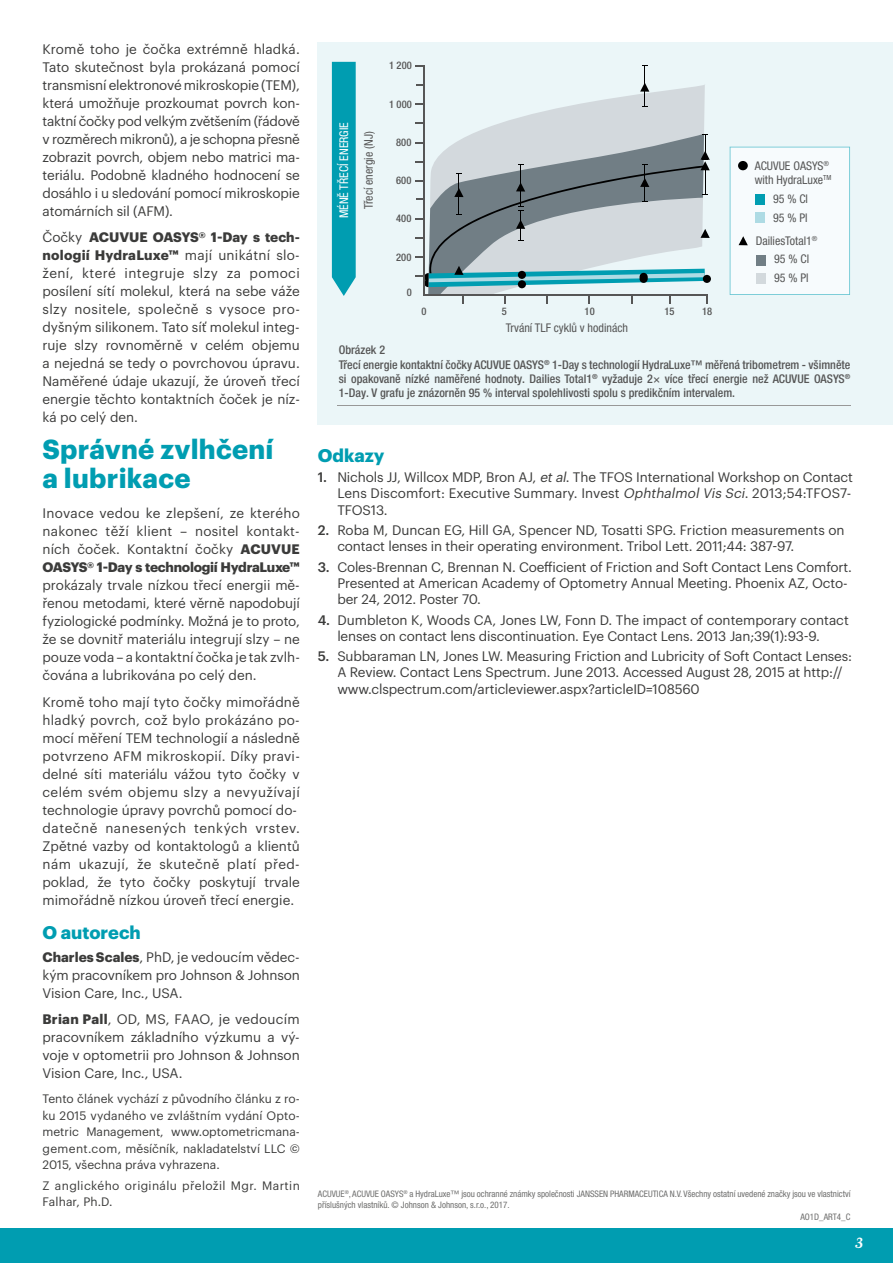
<style>
.page{position:relative;width:893px;height:1263px;background:#fff}
.page>*{position:absolute;margin:0;border:0;box-sizing:border-box;transform-origin:0 0}
.t1{font:700 27px/28.5px "Graphik";letter-spacing:.01em;color:#009db1}
.t2{font:700 18px "Graphik";color:#009db1}
.t3{font:italic 500 15px "Farnham Display";color:#fff}
.t4{font:13.5px/18px "Graphik";color:#3b3b3a;text-align:justify}
.t5{font:500 condensed 12px/14.4px "Helvetica Neue LT Pro";color:#565656}
.t6{font:12px/16.5px "Graphik";color:#3b3b3a;text-align:justify}
.t7{font:condensed 12px/18.6px "Helvetica Neue LT Pro";color:#565656}
.t8{font:12px/16.5px "Graphik";letter-spacing:.03em;color:#3b3b3a}
.t9{font:condensed 12px "Helvetica Neue LT Pro";color:#fff}
.t10{font:500 condensed 10.5px "Helvetica Neue LT Pro";color:#565656}
.t11{font:condensed 9px/10.8px "Helvetica Neue LT Pro";color:#6f6f6e}
.s1{font-weight:700}
.s2{font-weight:500}
.s3{font-style:italic}
</style>
<div class="page">
<div style="left:0;top:1229px;width:893px;height:34px;background:#009db1"></div>
<div style="left:318px;top:43px;width:575px;height:382px;background:#ebf6f8"></div>
<hr style="left:337px;top:405px;width:513px;height:1px;background:#989898">
<svg style="left:472px;top:85px;width:233px;height:49px;fill:#d3d9dd"></svg>
<hr style="left:644px;top:65px;width:1px;height:41px;background:#000">
<svg style="left:640px;top:83px;width:9px;height:9px"></svg>
<hr style="left:423px;top:66px;width:2px;height:229px;background:#565656">
<svg style="left:415px;top:134px;width:295px;height:170px"></svg>
<svg style="left:332px;top:62px;width:24px;height:234px"></svg>
<div style="left:730px;top:147px;width:120px;height:148px;background:#f7fbfd"></div>
<div style="left:755px;top:194px;width:9px;height:11px;background:#009db1"></div>
<div style="left:755px;top:212px;width:9px;height:11px;background:#aedbe4"></div>
<div style="left:756px;top:255px;width:9px;height:10px;background:#717e85"></div>
<div style="left:756px;top:273px;width:9px;height:10px;background:#d3d9dd"></div>
<p class="t4" style="left:43px;top:39px;width:259px">Kromě toho je čočka extrémně hladká.<br>Tato skutečnost byla prokázaná pomocí transmisní elektronové mikroskopie (TEM), která umožňuje prozkoumat povrch kon&shy;taktní čočky pod velkým zvětšením (řádově v rozměrech mikronů), a je schopna přesně zobrazit povrch, objem nebo matrici ma&shy;teriálu. Podobně kladného hodnocení se dosáhlo i u sledování pomocí mikroskopie atomárních sil (AFM).</p>
<p class="t4" style="left:43px;top:227px;width:259px">Čočky <span class="s1">ACUVUE OASYS® 1-Day s tech&shy;nologií HydraLuxe™</span> mají unikátní slo&shy;žení, které integruje slzy za pomoci posílení sítí molekul, která na sebe váže slzy nositele, společně s vysoce pro&shy;dyšným silikonem. Tato síť molekul integ&shy;ruje slzy rovnoměrně v celém objemu a nejedná se tedy o povrchovou úpravu.<br>Naměřené údaje ukazují, že úroveň třecí energie těchto kontaktních čoček je níz&shy;ká po celý den.</p>
<h1 class="t1" style="left:43px;top:433px;width:233px">Správné zvlhčení a lubrikace</h1>
<p class="t4" style="left:43px;top:503px;width:259px">Inovace vedou ke zlepšení, ze kterého nakonec těží klient – nositel kontakt&shy;ních čoček. Kontaktní čočky <span class="s1">ACUVUE OASYS® 1-Day s technologií HydraLuxe™</span></p>
<p class="t4" style="left:43px;top:575px;width:259px">prokázaly trvale nízkou třecí energii mě&shy;řenou metodami, které věrně napodobují fyziologické podmínky. Možná je to proto, že se dovnitř materiálu integrují slzy – ne pouze voda – a kontaktní čočka je tak zvlh&shy;čována a lubrikována po celý den.</p>
<p class="t4" style="left:43px;top:692px;width:259px;text-align:left">Kromě toho mají tyto čočky mimořádně hladký povrch, což bylo prokázáno po&shy;mocí měření TEM technologií a následně potvrzeno AFM mikroskopií. Díky pravi&shy;delné síti materiálu vážou tyto čočky v celém svém objemu slzy a nevyužívají technologie úpravy povrchů pomocí do&shy;datečně nanesených tenkých vrstev.<br>Zpětné vazby od kontaktologů a klientů nám ukazují, že skutečně platí před&shy;poklad, že tyto čočky poskytují trvale mimořádně nízkou úroveň třecí energie.</p>
<h2 class="t2" style="left:43px;top:919px;width:100px">O autorech</h2>
<p class="t4" style="left:43px;top:946px;width:259px"><span class="s1">Charles Scales</span>, PhD, je vedoucím vědec&shy;kým pracovníkem pro Johnson &amp; Johnson Vision Care, Inc., USA.</p>
<p class="t4" style="left:43px;top:1009px;width:259px"><span class="s1">Brian Pall</span>, OD, MS, FAAO, je vedoucím pracovníkem základního výzkumu a vý&shy;voje v optometrii pro Johnson &amp; Johnson Vision Care, Inc., USA.</p>
<p class="t6" style="left:43px;top:1089px;width:259px">Tento článek vychází z původního článku z ro&shy;ku 2015 vydaného ve zvláštním vydání Opto&shy;metric Management, www.optometricmana&shy;gement.com, měsíčník, nakladatelství LLC © 2015, všechna práva vyhrazena.</p>
<p class="t8" style="left:43px;top:1176px;width:259px">Z anglického originálu přeložil Mgr. Martin<br>Falhar, Ph.D.</p>
<p class="t10" style="left:389px;top:59px;width:24px">1 200</p>
<p class="t9" style="left:337px;top:218px;width:98px;rotate:-90deg">MÉNĚ TŘECÍ ENERGIE</p>
<p class="t7" style="left:359px;top:209px;width:79px;rotate:-90deg">Třecí energie (NJ)</p>
<p class="t10" style="left:389px;top:98px;width:24px">1 000</p>
<p class="t10" style="left:396px;top:136px;width:17px">800</p>
<p class="t10" style="left:396px;top:174px;width:17px">600</p>
<p class="t10" style="left:396px;top:212px;width:17px">400</p>
<p class="t10" style="left:396px;top:251px;width:17px">200</p>
<p class="t10" style="left:407px;top:286px;width:7px">0</p>
<p class="t10" style="left:421px;top:305px;width:7px">0</p>
<p class="t10" style="left:502px;top:305px;width:7px">5</p>
<p class="t10" style="left:585px;top:305px;width:12px">10</p>
<p class="t10" style="left:664px;top:305px;width:12px">15</p>
<p class="t10" style="left:702px;top:305px;width:12px">18</p>
<p class="t7" style="left:506px;top:318px;width:124px">Trvání TLF cyklů v hodinách</p>
<p class="t7" style="left:755px;top:158px;width:78px;line-height:14.4px">ACUVUE OASYS<sup>® </sup>with HydraLuxe<sup>TM</sup></p>
<p class="t7" style="left:773px;top:189px;width:37px">95 % Cl<br>95 % Pl</p>
<p class="t7" style="left:774px;top:250px;width:37px">95 % Cl<br>95 % Pl</p>
<p class="t7" style="left:756px;top:231px;width:63px">DailiesTotal1<sup>®</sup></p>
<p class="t5" style="left:339px;top:343px;width:513px">Obrázek 2<br>Třecí energie kontaktní čočky ACUVUE OASYS<sup>®</sup> 1-Day s technologií HydraLuxe™ měřená tribometrem - všimněte si opakovaně nízké naměřené hodnoty. Dailies Total1<sup>®</sup> vyžaduje 2× více třecí energie než ACUVUE OASYS<sup>® </sup>1-Day. V grafu je znázorněn 95 % interval spolehlivosti spolu s predikčním intervalem.</p>
<h2 class="t2" style="left:318px;top:441px;width:68px">Odkazy</h2>
<p class="t4" style="left:337px;top:468px;width:517px;line-height:16.2px;text-indent:-19px"><span class="s2">1.</span> Nichols JJ, Willcox MDP, Bron AJ, <span class="s3">etal</span>. The TFOS International Workshop on Contact Lens Discomfort: Executive Summary. Invest <span class="s3">OphthalmolVis Sci</span>. 2013;54:TFOS7- TFOS13.</p>
<p class="t4" style="left:337px;top:521px;width:509px;line-height:16.2px;text-indent:-19px"><span class="s2">2.</span> Roba M, Duncan EG, Hill GA, Spencer ND, Tosatti SPG. Friction measurements on contact lenses in their operating environment. Tribol Lett. 2011;44: 387-97.</p>
<p class="t4" style="left:337px;top:558px;width:516px;line-height:16.2px;text-align:left;text-indent:-19px"><span class="s2">3.</span> Coles-Brennan C, Brennan N. Coefficient of Friction and Soft Contact Lens Comfort.<br>Presented at American Academy of Optometry Annual Meeting. Phoenix AZ, Octo&shy;ber 24, 2012. Poster 70.</p>
<p class="t4" style="left:337px;top:610px;width:513px;line-height:16.2px;text-indent:-19px"><span class="s2">4.</span> Dumbleton K, Woods CA, Jones LW, Fonn D. The impact of contemporary contact lenses on contact lens discontinuation. Eye Contact Lens. 2013 Jan;39(1):93-9.</p>
<p class="t4" style="left:337px;top:647px;width:516px;line-height:16.2px;text-align:left;text-indent:-19px"><span class="s2">5.</span> Subbaraman LN, Jones LW. Measuring Friction and Lubricity of Soft Contact Lenses:<br>A Review. Contact Lens Spectrum. June 2013. Accessed August 28, 2015 at http:// www.clspectrum.com/articleviewer.aspx?articleID=108560</p>
<p class="t11" style="left:318px;top:1188px;width:534px">ACUVUE<sup>®</sup>, ACUVUE OASYS<sup>®</sup> a HydraLuxe™ jsou ochranné známky společnosti JANSSEN PHARMACEUTICA N.V. Všechny ostatní uvedené značky jsou ve vlastnictví příslušných vlastníků. © Johnson &amp; Johnson, s.r.o., 2017.</p>
<p class="t11" style="left:800px;top:1211px;width:51px">AO1D_ART4_C</p>
<p class="t3" style="left:855px;top:1234px;width:9px">3</p>
</div>
